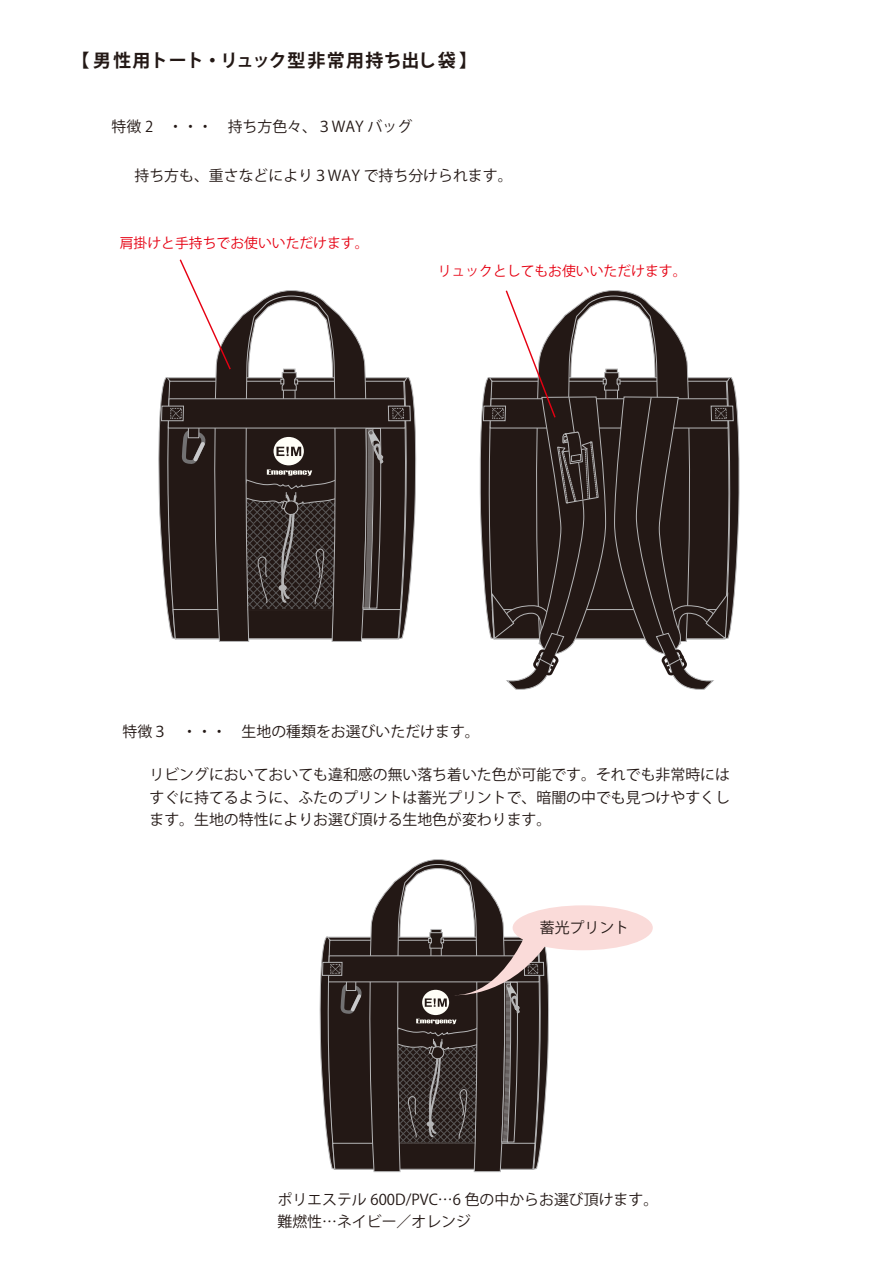
<style>
.page{position:relative;width:893px;height:1263px;background:#fff}
.page>*{position:absolute;margin:0;border:0;box-sizing:border-box;transform-origin:0 0}
.t1{font:700 18px "Koz Go Pro";letter-spacing:.04em;color:#231815}
.t2{font:14.85px/22.5px "Koz Go Pro";color:#231815;text-align:justify}
.t3{font:13.8px "Koz Go Pro";color:#e60012}
</style>
<div class="page">
<svg style="left:479px;top:290px;width:261px;height:400px"></svg>
<svg style="left:158px;top:259px;width:259px;height:381px"></svg>
<svg style="left:319px;top:859px;width:334px;height:313px"></svg>
<p class="t1" style="left:72px;top:49px;width:407px">【男性用トート・リュック型非常用持ち出し袋】</p>
<p class="t2" style="left:112px;top:115px;width:302px">特徴 2　・・・　持ち方色々、３WAY バッグ</p>
<p class="t2" style="left:134px;top:164px;width:380px">持ち方も、重さなどにより３WAY で持ち分けられます。</p>
<p class="t3" style="left:120px;top:234px;width:250px">肩掛けと手持ちでお使いいただけます。</p>
<p class="t3" style="left:438px;top:262px;width:250px">リュックとしてもお使いいただけます。</p>
<p class="t2" style="left:123px;top:720px;width:359px">特徴３　・・・　生地の種類をお選びいただけます。</p>
<p class="t2" style="left:150px;top:764px;width:582px">リビングにおいておいても違和感の無い落ち着いた色が可能です。それでも非常時にはすぐに持てるように、ふたのプリントは蓄光プリントで、暗闇の中でも見つけやすくします。生地の特性によりお選び頂ける生地色が変わります。</p>
<p class="t2" style="left:540px;top:916px;width:91px">蓄光プリント</p>
<p class="t2" style="left:278px;top:1188px;width:382px">ポリエステル 600D/PVC…6 色の中からお選び頂けます。</p>
<p class="t2" style="left:278px;top:1211px;width:195px">難燃性…ネイビー／オレンジ</p>
</div>
